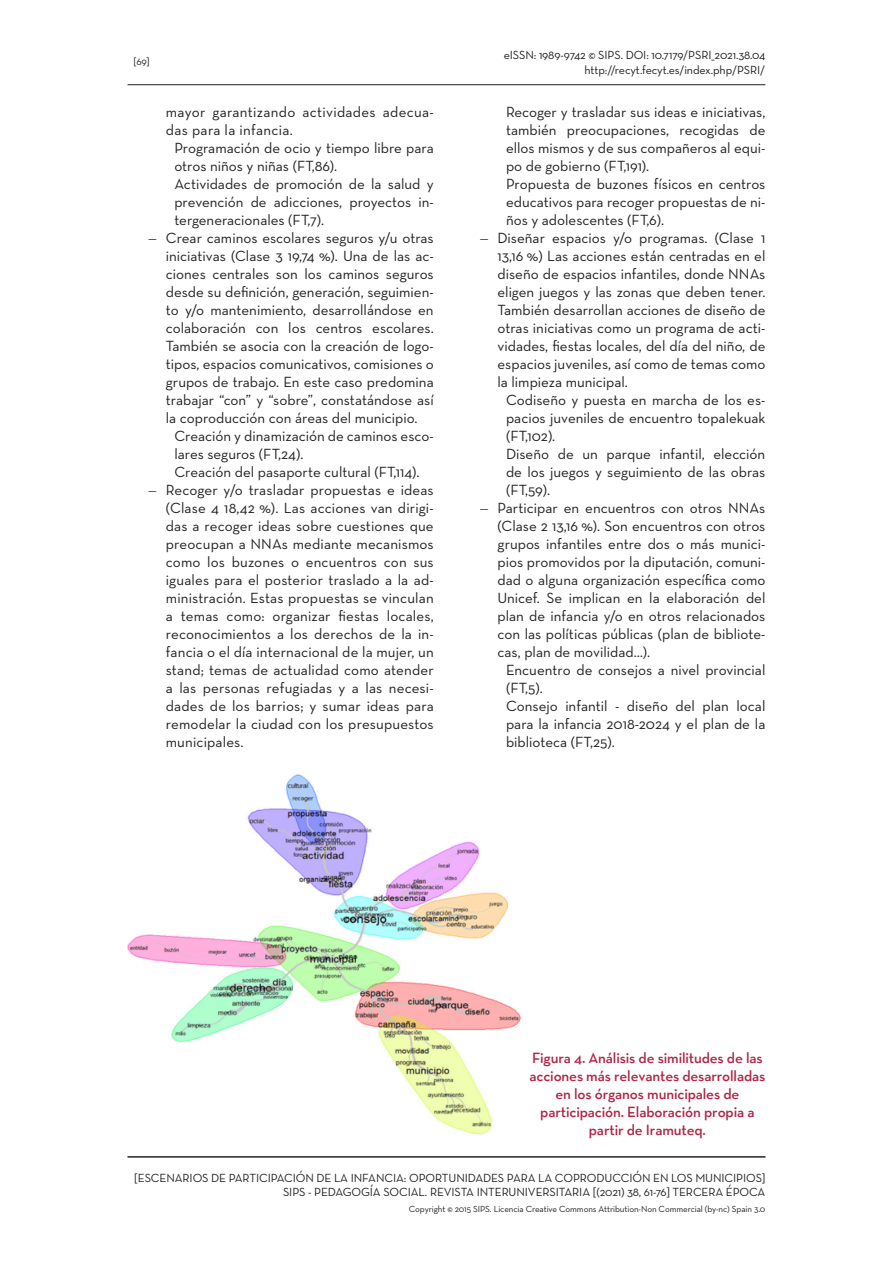
<style>
.page{position:relative;width:893px;height:1263px;background:#fff}
.page>*{position:absolute;margin:0;border:0;box-sizing:border-box;transform-origin:0 0}
.Topo1EsNum{font:15px/18px "Neutra Text";color:#231f20;text-align:justify}
.Topo1EsNumMas{font:15px/18px "Neutra Text";color:#231f20;text-align:justify}
.GraficoTitulo{font:600 15px/18px "Neutra Text";letter-spacing:-.01em;color:#af2547;text-align:center}
.Topo1EsNum-2{font:15px/18px "Neutra Text";letter-spacing:.02em;color:#231f20}
.t1{font:12px/15px "Neutra Text";letter-spacing:-.01em;color:#231f20;text-align:right}
.t2{font:10.5px "Neutra Text";color:#231f20}
.t3{font:9px "Neutra Text";letter-spacing:-.01em;color:#231f20}
.s1{font-family:"Times New Roman"}
</style>
<div class="page">
<hr style="left:128px;top:1156px;width:637px;height:1px;background:#231f20">
<hr style="left:128px;top:84px;width:637px;height:1px;background:#231f20">
<img style="left:128px;top:774px;width:393px;height:361px">
<p class="t2" style="left:133px;top:55px;width:18px">[69]</p>
<p class="Topo1EsNum-2" style="left:166px;top:102px;width:269px">mayor garantizando actividades adecua&shy;das para la infancia.</p>
<p class="Topo1EsNumMas" style="left:174px;top:138px;width:261px">Programación de ocio y tiempo libre para otros niños y niñas (FT,86).</p>
<p class="Topo1EsNumMas" style="left:174px;top:174px;width:261px">Actividades de promoción de la salud y prevención de adicciones, proyectos in&shy;tergeneracionales (FT,7).</p>
<p class="Topo1EsNum" style="left:166px;top:228px;width:269px;text-indent:-17px"><span class="s1">–</span> Crear caminos escolares seguros y/u otras iniciativas (Clase 3 19,74 %). Una de las ac&shy;ciones centrales son los caminos seguros desde su definición, generación, seguimien&shy;to y/o mantenimiento, desarrollándose en colaboración con los centros escolares.<br>También se asocia con la creación de logo&shy;tipos, espacios comunicativos, comisiones o grupos de trabajo. En este caso predomina trabajar “con” y “sobre”, constatándose así la coproducción con áreas del municipio.</p>
<p class="Topo1EsNumMas" style="left:174px;top:426px;width:261px">Creación y dinamización de caminos esco&shy;lares seguros (FT,24).</p>
<p class="Topo1EsNumMas" style="left:174px;top:462px;width:247px">Creación del pasaporte cultural (FT,114).</p>
<p class="Topo1EsNum" style="left:166px;top:480px;width:269px;text-indent:-17px"><span class="s1">–</span> Recoger y/o trasladar propuestas e ideas (Clase 4 18,42 %). Las acciones van dirigi&shy;das a recoger ideas sobre cuestiones que preocupan a NNAs mediante mecanismos como los buzones o encuentros con sus iguales para el posterior traslado a la ad&shy;ministración. Estas propuestas se vinculan a temas como: organizar fiestas locales, reconocimientos a los derechos de la in&shy;fancia o el día internacional de la mujer, un stand; temas de actualidad como atender a las personas refugiadas y a las necesi&shy;dades de los barrios; y sumar ideas para remodelar la ciudad con los presupuestos municipales.</p>
<p class="t1" style="left:504px;top:47px;width:263px">eISSN: 1989-9742 © SIPS. DOI: 10.7179/PSRI_2021.38.04 http://recyt.fecyt.es/index.php/PSRI/</p>
<p class="Topo1EsNumMas" style="left:506px;top:102px;width:261px">Recoger y trasladar sus ideas e iniciativas, también preocupaciones, recogidas de ellos mismos y de sus compañeros al equi&shy;po de gobierno (FT,191).</p>
<p class="Topo1EsNumMas" style="left:506px;top:174px;width:261px">Propuesta de buzones físicos en centros educativos para recoger propuestas de ni&shy;ños y adolescentes (FT,6).</p>
<p class="Topo1EsNum" style="left:497px;top:228px;width:269px;text-indent:-17px"><span class="s1">–</span> Diseñar espacios y/o programas. (Clase 1<br>13,16 %) Las acciones están centradas en el diseño de espacios infantiles, donde NNAs eligen juegos y las zonas que deben tener.<br>También desarrollan acciones de diseño de otras iniciativas como un programa de acti&shy;vidades, fiestas locales, del día del niño, de espacios juveniles, así como de temas como la limpieza municipal.</p>
<p class="Topo1EsNumMas" style="left:506px;top:390px;width:261px">Codiseño y puesta en marcha de los es&shy;pacios juveniles de encuentro topalekuak (FT,102).</p>
<p class="Topo1EsNumMas" style="left:506px;top:444px;width:261px">Diseño de un parque infantil, elección de los juegos y seguimiento de las obras (FT,59).</p>
<p class="Topo1EsNum" style="left:497px;top:498px;width:269px;text-indent:-17px"><span class="s1">–</span> Participar en encuentros con otros NNAs (Clase 2 13,16 %). Son encuentros con otros grupos infantiles entre dos o más munici&shy;pios promovidos por la diputación, comuni&shy;dad o alguna organización específica como Unicef. Se implican en la elaboración del plan de infancia y/o en otros relacionados con las políticas públicas (plan de bibliote&shy;cas, plan de movilidad…).</p>
<p class="Topo1EsNumMas" style="left:506px;top:660px;width:261px">Encuentro de consejos a nivel provincial (FT,5).</p>
<p class="Topo1EsNumMas" style="left:506px;top:696px;width:261px">Consejo infantil - diseño del plan local para la infancia 2018-2024 y el plan de la biblioteca (FT,25).</p>
<p class="GraficoTitulo" style="left:529px;top:1049px;width:237px">Figura 4. Análisis de similitudes de las acciones más relevantes desarrolladas en los órganos municipales de participación. Elaboración propia a partir de Iramuteq.</p>
<p class="t1" style="left:134px;top:1170px;width:633px;line-height:14.4px">[ESCENARIOS DE PARTICIPACIÓN DE LA INFANCIA: OPORTUNIDADES PARA LA COPRODUCCIÓN EN LOS MUNICIPIOS]<br>SIPS - PEDAGOGÍA SOCIAL. REVISTA INTERUNIVERSITARIA [(2021) 38, 61-76] TERCERA ÉPOCA</p>
<p class="t3" style="left:409px;top:1203px;width:358px">Copyright © 2015 SIPS. Licencia Creative Commons Attribution-Non Commercial (by-nc) Spain 3.0</p>
</div>
